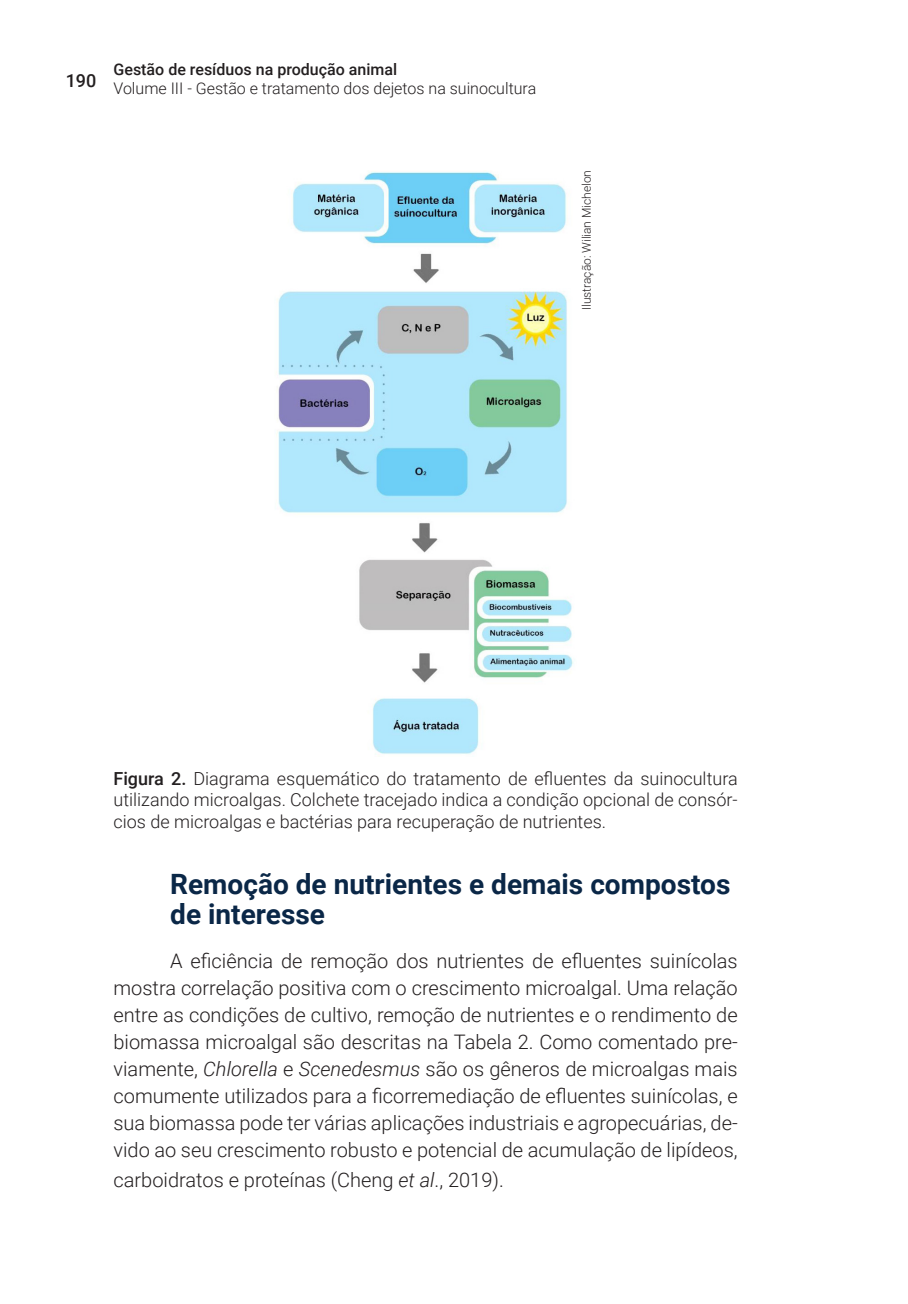
<style>
.page{position:relative;width:908px;height:1304px;background:#fff}
.page>*{position:absolute;margin:0;border:0;box-sizing:border-box;transform-origin:0 0}
.Subtítulo_1{font:700 28px/30px "Roboto";color:#0a2747}
.Texto{font:300 20px/27px "Roboto";color:#231f20;text-align:justify}
.Tabela_Figura{font:300 18px/21.6px "Roboto";color:#231f20;text-align:justify}
.t1{font:500 18px "Roboto";color:#231f20}
.t2{font:300 16px "Roboto";color:#231f20}
.t3{font:500 16px "Roboto";color:#231f20}
.Texto-2{font:300 12px "Roboto";color:#231f20}
.s1{font-weight:500}
.s2{font-style:italic}
</style>
<div class="page">
<img style="left:276px;top:172px;width:298px;height:583px">
<p class="t1" style="left:66px;top:68px;width:32px">190</p>
<p class="t3" style="left:113px;top:58px;width:285px">Gestão de resíduos na produção animal</p>
<p class="t2" style="left:113px;top:77px;width:424px">Volume III - Gestão e tratamento dos dejetos na suinocultura</p>
<p class="Texto-2" style="left:578px;top:310px;width:142px;rotate:-90deg">Ilustração: Wilian Michelon</p>
<p class="Tabela_Figura" style="left:113px;top:767px;width:625px"><span class="s1">Figura 2.</span> Diagrama esquemático do tratamento de efluentes da suinocultura utilizando microalgas. Colchete tracejado indica a condição opcional de consór&shy;cios de microalgas e bactérias para recuperação de nutrientes.</p>
<p class="Subtítulo_1" style="left:170px;top:868px;width:561px">Remoção de nutrientes e demais compostos de interesse</p>
<p class="Texto" style="left:113px;top:947px;width:625px;text-indent:57px">A eficiência de remoção dos nutrientes de efluentes suinícolas mostra correlação positiva com o crescimento microalgal. Uma relação entre as condições de cultivo, remoção de nutrientes e o rendimento de biomassa microalgal são descritas na Tabela 2. Como comentado pre&shy;viamente, <span class="s2">Chlorella</span> e <span class="s2">Scenedesmus</span> são os gêneros de microalgas mais comumente utilizados para a ficorremediação de efluentes suinícolas, e sua biomassa pode ter várias aplicações industriais e agropecuárias, de&shy;vido ao seu crescimento robusto e potencial de acumulação de lipídeos,</p>
<p class="Texto" style="left:113px;top:1166px;width:391px">carboidratos e proteínas (Cheng <span class="s2">et al</span>., 2019).</p>
</div>
